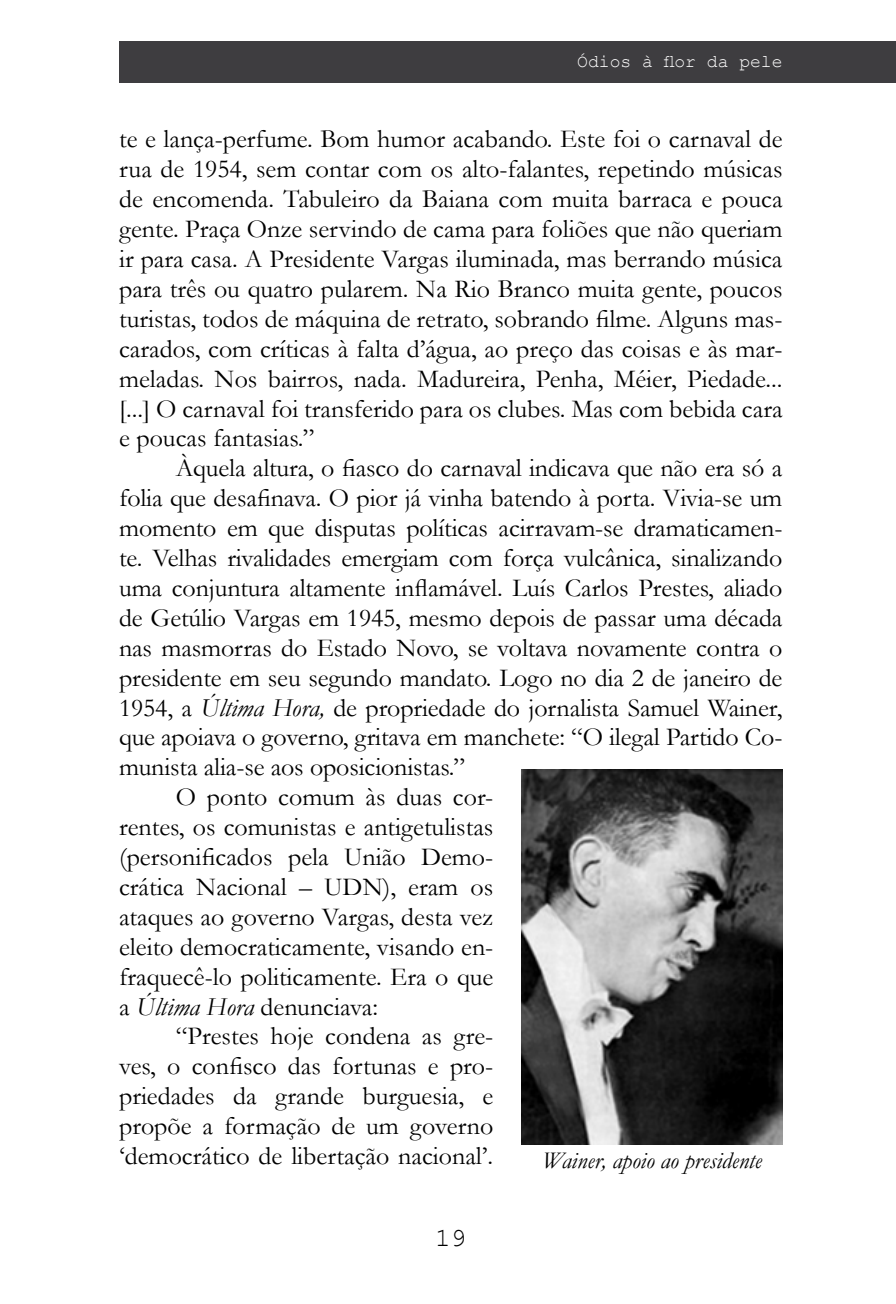
<style>
.page{position:relative;width:896px;height:1304px;background:#fff}
.page>*{position:absolute;margin:0;border:0;box-sizing:border-box;transform-origin:0 0}
.t1{font:26px/30px "Garamond";letter-spacing:-.005em;color:#000;text-align:justify}
.t2{font:26px "Courier New";color:#000}
.t3{font:italic 24px "Garamond";color:#000}
.t4{font:18px "Courier New";color:#fff}
.s1{font-style:italic}
</style>
<div class="page">
<div style="left:119px;top:41px;width:777px;height:42px;background:#3e3d40"></div>
<img style="left:522px;top:770px;width:260px;height:374px">
<p class="t4" style="left:577px;top:51px;width:207px">Ódios à flor da pele</p>
<p class="t1" style="left:119px;top:124px;width:665px">te e lança-perfume. Bom humor acabando. Este foi o carnaval de rua de 1954, sem contar com os alto-falantes, repetindo músicas de encomenda. Tabuleiro da Baiana com muita barraca e pouca gente. Praça Onze servindo de cama para foliões que não queriam ir para casa. A Presidente Vargas iluminada, mas berrando música para três ou quatro pularem. Na Rio Branco muita gente, poucos turistas, todos de máquina de retrato, sobrando filme. Alguns mas&shy;carados, com críticas à falta d’água, ao preço das coisas e às mar&shy;meladas. Nos bairros, nada. Madureira, Penha, Méier, Piedade... [...] O carnaval foi transferido para os clubes. Mas com bebida cara e poucas fantasias.”</p>
<p class="t1" style="left:176px;top:452px;width:608px">Àquela altura, o fiasco do carnaval indicava que não era só a</p>
<p class="t1" style="left:119px;top:482px;width:665px">folia que desafinava. O pior já vinha batendo à porta. Vivia-se um</p>
<p class="t1" style="left:119px;top:512px;width:665px">momento em que disputas políticas acirravam-se dramaticamen-</p>
<p class="t1" style="left:119px;top:542px;width:665px">te. Velhas rivalidades emergiam com força vulcânica, sinalizando</p>
<p class="t1" style="left:119px;top:572px;width:665px">uma conjuntura altamente inflamável. Luís Carlos Prestes, aliado</p>
<p class="t1" style="left:119px;top:602px;width:665px">de Getúlio Vargas em 1945, mesmo depois de passar uma década</p>
<p class="t1" style="left:119px;top:632px;width:665px">nas masmorras do Estado Novo, se voltava novamente contra o</p>
<p class="t1" style="left:119px;top:662px;width:665px">presidente em seu segundo mandato. Logo no dia 2 de janeiro de</p>
<p class="t1" style="left:119px;top:692px;width:665px">1954, a <span class="s1">Última Hora,</span> de propriedade do jornalista Samuel Wainer,</p>
<p class="t1" style="left:119px;top:722px;width:665px">que apoiava o governo, gritava em manchete: “O ilegal Partido Co-</p>
<p class="t1" style="left:119px;top:751px;width:348px">munista alia-se aos oposicionistas.”</p>
<p class="t1" style="left:176px;top:781px;width:319px">O ponto comum às duas cor-</p>
<p class="t1" style="left:119px;top:811px;width:376px">rentes, os comunistas e antigetulistas</p>
<p class="t1" style="left:119px;top:841px;width:376px">(personificados pela União Demo-</p>
<p class="t1" style="left:119px;top:871px;width:376px">crática Nacional – udn), eram os</p>
<p class="t1" style="left:119px;top:901px;width:376px">ataques ao governo Vargas, desta vez</p>
<p class="t1" style="left:119px;top:931px;width:376px">eleito democraticamente, visando en-</p>
<p class="t1" style="left:119px;top:961px;width:376px">fraquecê-lo politicamente. Era o que</p>
<p class="t1" style="left:119px;top:991px;width:261px">a <span class="s1">Última Hora</span> denunciava:</p>
<p class="t1" style="left:176px;top:1021px;width:319px">“Prestes hoje condena as gre-</p>
<p class="t1" style="left:119px;top:1050px;width:376px">ves, o confisco das fortunas e pro-</p>
<p class="t1" style="left:119px;top:1080px;width:376px">priedades da grande burguesia, e</p>
<p class="t1" style="left:119px;top:1110px;width:376px">propõe a formação de um governo</p>
<p class="t1" style="left:119px;top:1140px;width:376px">‘democrático de libertação nacional’.</p>
<p class="t3" style="left:542px;top:1144px;width:221px">Wainer, apoio ao presidente</p>
<p class="t2" style="left:435px;top:1222px;width:33px">19</p>
</div>
